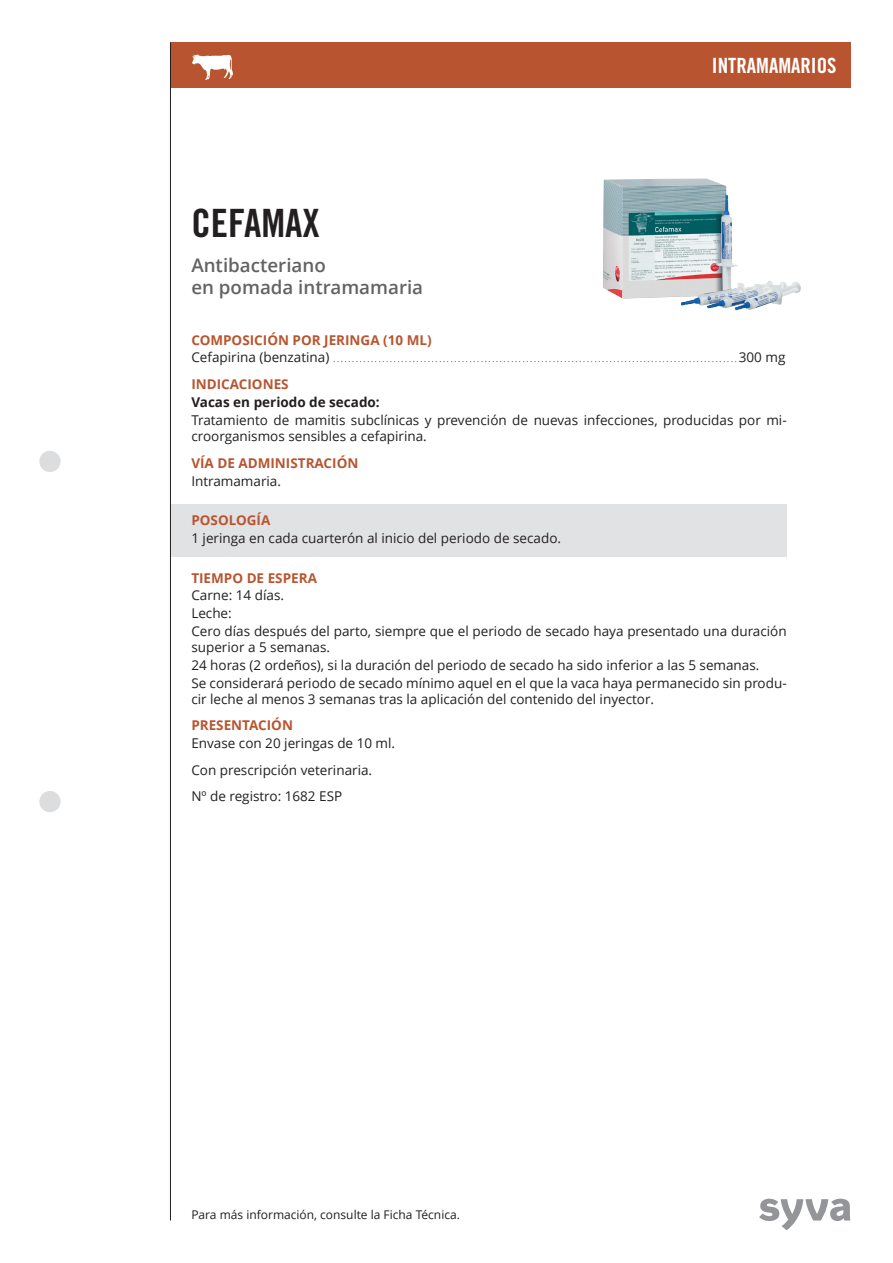
<style>
.page{position:relative;width:893px;height:1263px;background:#fff}
.page>*{position:absolute;margin:0;border:0;box-sizing:border-box;transform-origin:0 0}
.t1{font:39px "Trade Gothic LT Std Bd Cn 20";color:#231f20}
.t2{font:21px "Trade Gothic LT Std Bd Cn 20";color:#fff}
.t3{font:600 18.75px/22.5px "Open Sans";color:#636366}
.t4{font:13.5px/17.9px "Open Sans";color:#231f20}
.t5{font:700 13.5px "Open Sans";color:#b85530}
.t6{font:700 13.5px "Open Sans";color:#231f20}
.t7{font:12px "Open Sans";color:#231f20}
.t8{font:7.2px "Open Sans";color:#231f20}
.s1{font-size:13.5px}
</style>
<div class="page">
<div style="left:170px;top:43px;width:680px;height:45px;background:#b85530"></div>
<div style="left:170px;top:504px;width:617px;height:53px;background:#e1e2e4"></div>
<hr style="left:170px;top:43px;width:1px;height:1177px;background:#231f20">
<svg style="left:759px;top:1199px;width:91px;height:31px"></svg>
<div style="left:39px;top:451px;width:22px;height:21px;background:#dcdddf;border-radius:50%"></div>
<div style="left:39px;top:791px;width:22px;height:21px;background:#dcdddf;border-radius:50%"></div>
<img style="left:603px;top:179px;width:198px;height:131px">
<img style="left:192px;top:54px;width:41px;height:26px">
<h2 class="t2" style="left:712px;top:52px;width:126px">INTRAMAMARIOS</h2>
<h1 class="t1" style="left:191px;top:199px;width:130px">CEFAMAX</h1>
<h3 class="t3" style="left:191px;top:254px;width:233px">Antibacteriano<br>en pomada intramamaria</h3>
<p class="t5" style="left:191px;top:332px;width:242px">COMPOSICIÓN POR JERINGA (10 ML)</p>
<p class="t8" style="left:191px;top:356px;width:596px"><span class="s1">Cefapirina (benzatina)</span> . . . . . . . . . . . . . . . . . . . . . . . . . . . . . . . . . . . . . . . . . . . . . . . . . . . . . . . . . . . . . . . . . . . . . . . . . . . . . . . . . . . . . . . . . . . . . . . . . . . . . . . . . . . <span class="s1">300 mg</span></p>
<p class="t5" style="left:191px;top:377px;width:99px">I NDICACIONES</p>
<p class="t6" style="left:191px;top:395px;width:190px">VACAS EN PERIODO DE SECADO:</p>
<p class="t4" style="left:191px;top:412px;width:597px;line-height:15.9px">Tratamiento de mamitis subclínicas y prevención de nuevas infecciones, producidas por mi&shy;croorganismos sensibles a cefapirina.</p>
<p class="t5" style="left:191px;top:455px;width:169px">VÍA DE ADMINISTRACIÓN</p>
<p class="t4" style="left:191px;top:472px;width:89px">I ntramamaria.</p>
<p class="t5" style="left:191px;top:512px;width:81px">POSOLOGÍA</p>
<p class="t4" style="left:191px;top:529px;width:369px">1 jeringa en cada cuarterón al inicio del periodo de secado.</p>
<p class="t5" style="left:191px;top:570px;width:127px">TIEMPO DE ESPERA</p>
<p class="t4" style="left:191px;top:587px;width:597px">Carne: 14 días.<br>Leche:<br>Cero días después del parto, siempre que el periodo de secado haya presentado una duración</p>
<p class="t4" style="left:191px;top:638px;width:597px">superior a 5 semanas.<br>24 horas (2 ordeños), si la duración del periodo de secado ha sido inferior a las 5 semanas.<br>Se considerará periodo de secado mínimo aquel en el que la vaca haya permanecido sin produ-</p>
<p class="t4" style="left:191px;top:690px;width:462px">cir leche al menos 3 semanas tras la aplicación del contenido del inyector.</p>
<p class="t5" style="left:191px;top:718px;width:103px">PRESENTACIÓN</p>
<p class="t4" style="left:191px;top:730px;width:203px;line-height:26.4px">Envase con 20 jeringas de 10 ml.<br>Con prescripción veterinaria.<br>Nº de registro: 1682 ES P</p>
<p class="t7" style="left:191px;top:1208px;width:268px">Para más información, consulte la Ficha Técnica.</p>
</div>
